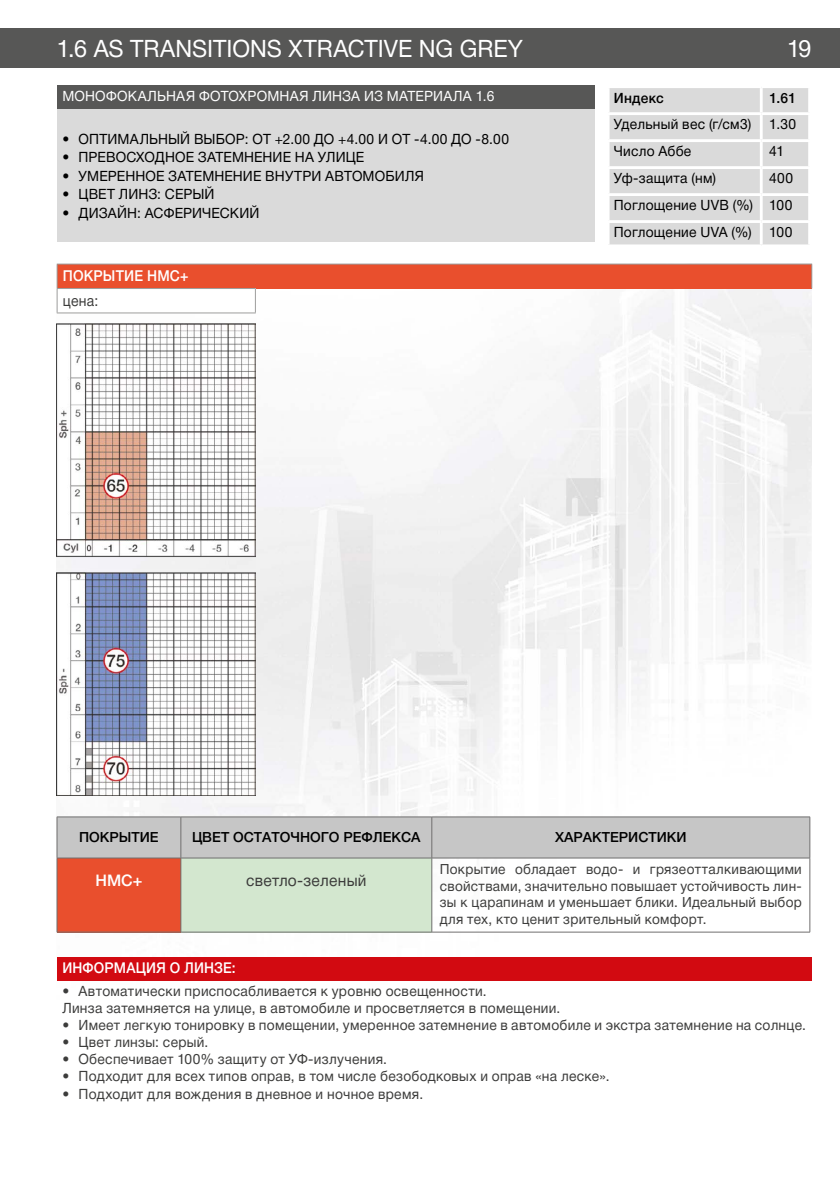
<style>
.page{position:relative;width:840px;height:1191px;background:#fff}
.page>*{position:absolute;margin:0;border:0;box-sizing:border-box;transform-origin:0 0}
.t1{font:24px "Helvetica Neue Cyr";color:#fff}
.t2{font:16px "Helvetica Neue Cyr";letter-spacing:.015em;color:#3c3c3b}
.t3{font:500 16px "Helvetica Neue Cyr";color:#fff}
.t4{font:500 15px "Helvetica Neue Cyr";letter-spacing:.01em;color:#fff;scale:.92 1}
.t5{font:15px "Helvetica Neue Cyr";color:#3c3c3b;scale:.92 1}
.t6{font:14.2px/17px "Helvetica Neue Cyr";letter-spacing:.02em;color:#3c3c3b}
.t7{font:14.2px/27px "Helvetica Neue Cyr";letter-spacing:.01em;color:#000;text-align:justify}
.t8{font:14.2px "Helvetica Neue Cyr";letter-spacing:.01em;color:#fff}
.t9{font:500 14.2px "Helvetica Neue Cyr";letter-spacing:.02em;color:#000}
.t10{font:14px/16.8px "Helvetica Neue Cyr";letter-spacing:.02em;color:#3c3c3b;text-align:justify}
.t11{font:500 14px "Helvetica Neue Cyr";color:#000}
</style>
<div class="page">
<img style="left:57px;top:288px;width:754px;height:693px">
<div style="left:57px;top:956px;width:754px;height:24px;background:#d20a11"></div>
<div style="left:57px;top:85px;width:537px;height:24px;background:#575756"></div>
<div style="left:57px;top:109px;width:537px;height:133px;background:#dadada"></div>
<div style="left:0;top:28px;width:839px;height:40px;background:#575756"></div>
<img style="left:57px;top:323px;width:198px;height:473px">
<div style="left:58px;top:817px;width:751px;height:40px;background:#c6c6c6"></div>
<div style="left:57px;top:858px;width:124px;height:74px;background:#e94f2d"></div>
<div style="left:181px;top:858px;width:250px;height:74px;background:#d3e7cf"></div>
<hr style="left:57px;top:816px;width:124px;height:1px;background:#706f6f">
<hr style="left:57px;top:817px;width:1px;height:40px;background:#706f6f">
<hr style="left:181px;top:816px;width:250px;height:1px;background:#706f6f">
<hr style="left:180px;top:817px;width:1px;height:40px;background:#706f6f">
<hr style="left:431px;top:816px;width:378px;height:1px;background:#706f6f">
<hr style="left:431px;top:817px;width:1px;height:40px;background:#706f6f">
<hr style="left:809px;top:817px;width:1px;height:40px;background:#706f6f">
<hr style="left:57px;top:857px;width:124px;height:1px;background:#706f6f">
<hr style="left:57px;top:858px;width:1px;height:74px;background:#706f6f">
<hr style="left:181px;top:857px;width:250px;height:1px;background:#706f6f">
<hr style="left:180px;top:858px;width:1px;height:74px;background:#706f6f">
<hr style="left:431px;top:857px;width:378px;height:1px;background:#706f6f">
<hr style="left:431px;top:858px;width:1px;height:74px;background:#706f6f">
<hr style="left:809px;top:858px;width:1px;height:74px;background:#706f6f">
<hr style="left:57px;top:931px;width:124px;height:1px;background:#706f6f">
<hr style="left:181px;top:931px;width:250px;height:1px;background:#706f6f">
<hr style="left:431px;top:931px;width:378px;height:1px;background:#706f6f">
<div style="left:609px;top:88px;width:198px;height:156px;background:#dadada"></div>
<hr style="left:759px;top:88px;width:3px;height:24px;background:#fff">
<hr style="left:606px;top:112px;width:154px;height:3px;background:#fff">
<hr style="left:760px;top:112px;width:50px;height:3px;background:#fff">
<hr style="left:759px;top:115px;width:3px;height:24px;background:#fff">
<hr style="left:606px;top:139px;width:154px;height:3px;background:#fff">
<hr style="left:760px;top:139px;width:50px;height:3px;background:#fff">
<hr style="left:759px;top:142px;width:3px;height:24px;background:#fff">
<hr style="left:606px;top:166px;width:154px;height:3px;background:#fff">
<hr style="left:760px;top:166px;width:50px;height:3px;background:#fff">
<hr style="left:759px;top:169px;width:3px;height:24px;background:#fff">
<hr style="left:606px;top:193px;width:154px;height:3px;background:#fff">
<hr style="left:760px;top:193px;width:50px;height:3px;background:#fff">
<hr style="left:759px;top:196px;width:3px;height:24px;background:#fff">
<hr style="left:606px;top:220px;width:154px;height:3px;background:#fff">
<hr style="left:760px;top:220px;width:50px;height:3px;background:#fff">
<hr style="left:759px;top:223px;width:3px;height:21px;background:#fff">
<div style="left:57px;top:264px;width:754px;height:24px;background:#e94f2d"></div>
<div style="left:57px;top:288px;width:198px;height:25px;background:#fff"></div>
<hr style="left:57px;top:264px;width:198px;height:1px;background:#9d9d9c">
<hr style="left:255px;top:264px;width:556px;height:1px;background:#9d9d9c">
<svg style="left:811px;top:264px;width:1px;height:24px"></svg>
<hr style="left:57px;top:288px;width:198px;height:1px;background:#9d9d9c">
<svg style="left:57px;top:264px;width:1px;height:48px"></svg>
<svg style="left:255px;top:289px;width:1px;height:23px"></svg>
<hr style="left:57px;top:312px;width:198px;height:1px;background:#9d9d9c">
<h1 class="t1" style="left:57px;top:35px;width:467px">1.6 AS TRANSITIONS XTRACTIVE NG GREY</h1>
<h1 class="t1" style="left:786px;top:35px;width:26px">19</h1>
<p class="t8" style="left:62px;top:88px;width:433px">МОНОФОКАЛЬНАЯ ФОТОХРОМНАЯ ЛИНЗА ИЗ МАТЕРИАЛА 1.6</p>
<p class="t7" style="left:62px;top:125px;width:448px">• ОПТИМАЛЬНЫЙ ВЫБОР: ОТ +2.00 ДО +4.00 И ОТ -4.00 ДО -8.00</p>
<p class="t7" style="left:62px;top:144px;width:303px">• ПРЕВОСХОДНОЕ ЗАТЕМНЕНИЕ НА УЛИЦЕ</p>
<p class="t7" style="left:62px;top:162px;width:363px">• УМЕРЕННОЕ ЗАТЕМНЕНИЕ ВНУТРИ АВТОМОБИЛЯ</p>
<p class="t7" style="left:62px;top:181px;width:153px">• ЦВЕТ ЛИНЗ: СЕРЫЙ</p>
<p class="t7" style="left:62px;top:199px;width:198px">• ДИЗАЙН: АСФЕРИЧЕСКИЙ</p>
<p class="t4" style="left:63px;top:268px;width:138px">ПОКРЫТИЕ HMC+</p>
<p class="t5" style="left:63px;top:292px;width:40px">цена:</p>
<p class="t9" style="left:613px;top:90px;width:52px">Индекс</p>
<p class="t9" style="left:768px;top:90px;width:28px">1.61</p>
<p class="t7" style="left:613px;top:111px;width:139px">Удельный вес (г/см3)</p>
<p class="t7" style="left:768px;top:111px;width:28px">1.30</p>
<p class="t7" style="left:613px;top:138px;width:79px">Число Аббе</p>
<p class="t7" style="left:768px;top:138px;width:16px">41</p>
<p class="t7" style="left:613px;top:165px;width:104px">Уф-защита (нм)</p>
<p class="t7" style="left:613px;top:165px;width:181px;text-indent:155px">400<br>Поглощение UVB (%) 100<br>Поглощение UVA (%) 100</p>
<p class="t11" style="left:79px;top:830px;width:81px">ПОКРЫТИЕ</p>
<p class="t11" style="left:192px;top:830px;width:230px">ЦВЕТ ОСТАТОЧНОГО РЕФЛЕКСА</p>
<p class="t11" style="left:554px;top:830px;width:133px">ХАРАКТЕРИСТИКИ</p>
<p class="t3" style="left:95px;top:872px;width:48px">HMC+</p>
<p class="t2" style="left:246px;top:872px;width:122px">светло-зеленый</p>
<p class="t10" style="left:439px;top:860px;width:363px">Покрытие обладает водо- и грязеотталкивающими свойствами, значительно повышает устойчивость лин&shy;зы к царапинам и уменьшает блики. Идеальный выбор для тех, кто ценит зрительный комфорт.</p>
<p class="t4" style="left:62px;top:959px;width:190px">ИНФОРМАЦИЯ О ЛИНЗЕ:</p>
<p class="t6" style="left:62px;top:983px;width:499px">• Автоматически приспосабливается к уровню освещенности.<br>Линза затемняется на улице, в автомобиле и просветляется в помещении.</p>
<p class="t6" style="left:62px;top:1017px;width:744px">• Имеет легкую тонировку в помещении, умеренное затемнение в автомобиле и экстра затемнение на солнце.</p>
<p class="t6" style="left:62px;top:1034px;width:147px">• Цвет линзы: серый.</p>
<p class="t6" style="left:62px;top:1051px;width:326px">• Обеспечивает 100% защиту от УФ-излучения.</p>
<p class="t6" style="left:62px;top:1068px;width:548px">• Подходит для всех типов оправ, в том числе безободковых и оправ «на леске».</p>
<p class="t6" style="left:62px;top:1085px;width:362px">• Подходит для вождения в дневное и ночное время.</p>
</div>
